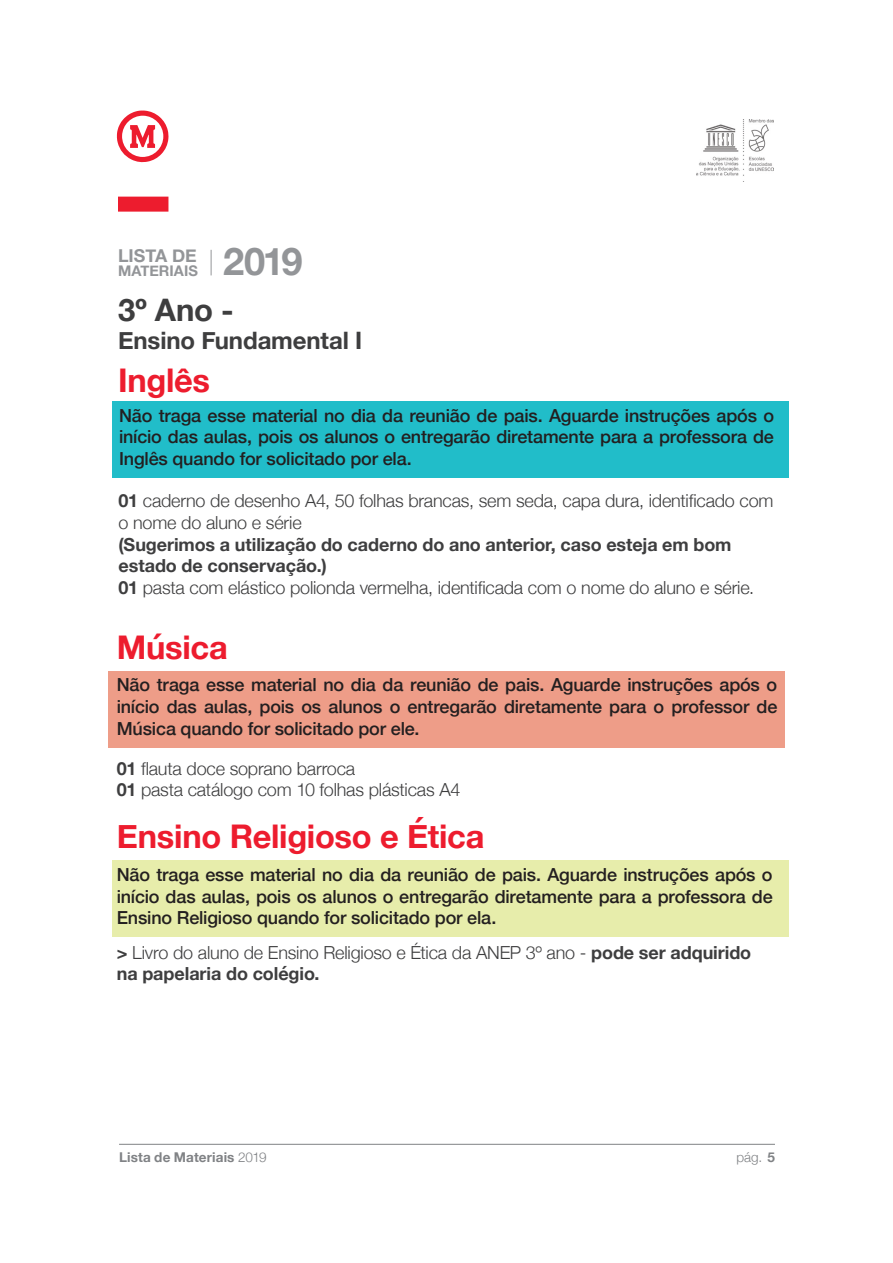
<style>
.page{position:relative;width:893px;height:1263px;background:#fff}
.page>*{position:absolute;margin:0;border:0;box-sizing:border-box;transform-origin:0 0}
.t1{font:700 38.1px "Helvetica Neue";color:#939598}
.t2{font:700 32.55px "Helvetica Neue";letter-spacing:-.01em;color:#ed1c2e}
.t3{font:700 31.05px "Helvetica Neue";color:#3e3e3f}
.t4{font:700 24px "Helvetica Neue";letter-spacing:-.005em;color:#3e3e3f}
.t5{font:500 18px/21.6px "Helvetica Neue";letter-spacing:-.01em;color:#231f20;text-align:justify}
.t6{font:300 18px/21.6px "Helvetica Neue";letter-spacing:-.01em;color:#3e3e3f}
.t7{font:700 18px/21.6px "Helvetica Neue";letter-spacing:-.005em;color:#3e3e3f}
.t8{font:700 17.7px "Helvetica Neue";color:#939598}
.t9{font:700 14.7px "Helvetica Neue";letter-spacing:.005em;color:#939598}
.t10{font:700 13.5px "Helvetica Neue";letter-spacing:.01em;color:#808285}
.t11{font:300 13.5px "Helvetica Neue";color:#808285}
.s1{font-weight:700}
.s2{font-weight:300}
</style>
<div class="page">
<img style="left:696px;top:119px;width:78px;height:63px">
<hr style="left:119px;top:1144px;width:656px;height:1px;background:#808285">
<div style="left:108px;top:670px;width:676px;height:77px;background:#ee9d88"></div>
<div style="left:112px;top:860px;width:676px;height:77px;background:#e7edab"></div>
<div style="left:112px;top:401px;width:676px;height:77px;background:#21bdc9"></div>
<svg style="left:117px;top:111px;width:52px;height:52px"></svg>
<div style="left:118px;top:197px;width:50px;height:15px;background:#ed1c2e"></div>
<svg style="left:211px;top:250px;width:1px;height:25px"></svg>
<p class="t8" style="left:118px;top:242px;width:80px">LISTA DE</p>
<p class="t1" style="left:223px;top:232px;width:81px">2019</p>
<p class="t9" style="left:118px;top:259px;width:82px">MATERIAIS</p>
<p class="t3" style="left:118px;top:285px;width:117px">º3 Ano -</p>
<p class="t4" style="left:118px;top:321px;width:246px">Ensino Fundamental I</p>
<p class="t2" style="left:118px;top:355px;width:94px">Inglês</p>
<p class="t5" style="left:119px;top:403px;width:656px">Não traga esse material no dia da reunião de pais. Aguarde instruções após o início das aulas, pois os alunos o entregarão diretamente para a professora de Inglês quando for solicitado por ela.</p>
<p class="t6" style="left:119px;top:489px;width:656px"><span class="s1">01</span> caderno de desenho A4, 50 folhas brancas, sem seda, capa dura, identificado com o nome do aluno e série</p>
<p class="t7" style="left:119px;top:534px;width:614px">(Sugerimos a utilização do caderno do ano anterior, caso esteja em bom estado de conservação (.</p>
<p class="t6" style="left:119px;top:575px;width:637px"><span class="s1">01</span> pasta com elástico polionda vermelha, identificada com o nome do aluno e série.</p>
<p class="t2" style="left:117px;top:622px;width:113px">Música</p>
<p class="t5" style="left:117px;top:673px;width:662px">Não traga esse material no dia da reunião de pais. Aguarde instruções após o início das aulas, pois os alunos o entregarão diretamente para o professor de Música quando for solicitado por ele.</p>
<p class="t6" style="left:117px;top:756px;width:240px"><span class="s1">01</span> flauta doce soprano barroca</p>
<p class="t6" style="left:117px;top:777px;width:345px"><span class="s1">01</span> pasta catálogo com 10 folhas plásticas A4</p>
<p class="t2" style="left:117px;top:811px;width:369px">Ensino Religioso e Ética</p>
<p class="t5" style="left:117px;top:862px;width:657px">Não traga esse material no dia da reunião de pais. Aguarde instruções após o início das aulas, pois os alunos o entregarão diretamente para a professora de Ensino Religioso quando for solicitado por ela.</p>
<p class="t6" style="left:117px;top:940px;width:636px"><span class="s1">&gt;</span> Livro do aluno de Ensino Religioso e Ética da ANEP º3 ano - <span class="s1">pode ser adquirido na papelaria do colégio.</span></p>
<p class="t10" style="left:119px;top:1147px;width:149px">Lista de Materiais <span class="s2">2019</span></p>
<p class="t11" style="left:736px;top:1146px;width:40px">pág <span class="s1">5</span>.</p>
</div>
